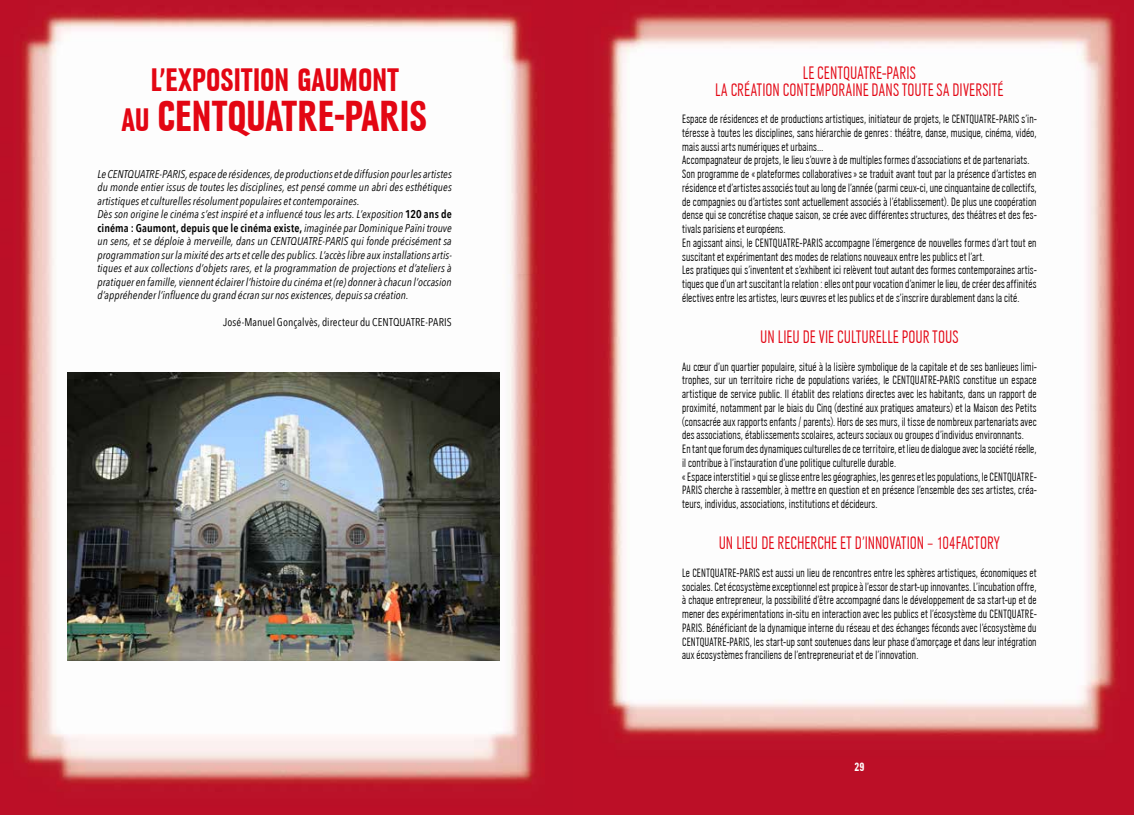
<style>
.page{position:relative;width:1134px;height:815px;background:#bb0f27}
.page>*{position:absolute;margin:0;border:0;box-sizing:border-box;transform-origin:0 0}
.t1{font:700 condensed 45px "URW Grotesk T";color:#e30613}
.t2{font:700 condensed 33.75px "URW Grotesk T";letter-spacing:.005em;color:#e30613}
.t3{font:18.75px/16.2px "URW Grotesk T Ligh Cond";letter-spacing:.01em;color:#e30613;text-align:center}
.t4{font:12.5px/13.8px "URW Grotesk T Ligh Cond";letter-spacing:.015em;color:#000}
.t5{font:700 condensed 12.5px "URW Grotesk T";color:#fff}
.t6{font:italic 11.25px/13.5px "Avenir Next Condensed";letter-spacing:.005em;color:#000}
.t7{font:11.25px "Avenir Next Condensed";letter-spacing:.01em;color:#000}
.s1{font-size:33.75px}
.s2{font-weight:600;font-style:normal}
</style>
<div class="page">
<img style="left:22px;top:13px;width:515px;height:261px">
<img style="left:22px;top:274px;width:515px;height:510px">
<img style="left:606px;top:13px;width:511px;height:371px">
<img style="left:608px;top:384px;width:510px;height:352px">
<img style="left:67px;top:373px;width:433px;height:288px">
<h2 class="t2" style="left:150px;top:62px;width:250px">L’EXPOSITION GAUMONT</h2>
<h1 class="t1" style="left:122px;top:92px;width:306px"><span class="s1">AU</span> CENTQUATRE-PARIS</h1>
<p class="t6" style="left:97px;top:167px;width:356px">Le CENTQUATRE-PARIS, espace de résidences, de productions et de diffusion pour les artistes du monde entier issus de toutes les disciplines, est pensé comme un abri des esthétiques artistiques et culturelles résolument populaires et contemporaines.<br>Dès son origine le cinéma s’est inspiré et a influencé tous les arts. L’exposition <span class="s2">120 ans de cinéma : Gaumont, depuis que le cinéma existe,</span> imaginée par Dominique Païni trouve un sens, et se déploie à merveille, dans un CENTQUATRE-PARIS qui fonde précisément sa programmation sur la mixité des arts et celle des publics. L’accès libre aux installations artis&shy;tiques et aux collections d’objets rares, et la programmation de projections et d’ateliers à pratiquer en famille, viennent éclairer l’histoire du cinéma et (re) donner à chacun l’occasion d’appréhender l’influence du grand écran sur nos existences, depuis sa création.</p>
<p class="t7" style="left:223px;top:313px;width:230px">José-Manuel Gonçalvès, directeur du CENTQUATRE-PARIS</p>
<h3 class="t3" style="left:715px;top:65px;width:290px">LE CENTQUATRE-PARIS<br>LA CRÉATION CONTEMPORAINE DANS TOUTE SA DIVERSITÉ</h3>
<p class="t4" style="left:682px;top:112px;width:356px">Espace de résidences et de productions artistiques, initiateur de projets, le CENTQUATRE-PARIS s’in&shy;téresse à toutes les disciplines, sans hiérarchie de genres: théâtre, danse, musique, cinéma, vidéo, mais aussi arts numériques et urbains…<br>Accompagnateur de projets, le lieu s’ouvre à de multiples formes d’associations et de partenariats.<br>Son programme de «plateformes collaboratives» se traduit avant tout par la présence d’artistes en résidence et d’artistes associés tout au long de l’année (parmi ceux-ci, une cinquantaine de collectifs, de compagnies ou d’artistes sont actuellement associés à l’établissement). De plus une coopération dense qui se concrétise chaque saison, se crée avec différentes structures, des théâtres et des fes&shy;tivals parisiens et européens.<br>En agissant ainsi, le CENTQUATRE-PARIS accompagne l’émergence de nouvelles formes d’art tout en suscitant et expérimentant des modes de relations nouveaux entre les publics et l’art.<br>Les pratiques qui s’inventent et s’exhibent ici relèvent tout autant des formes contemporaines artis&shy;tiques que d’un art suscitant la relation: elles ont pour vocation d’animer le lieu, de créer des affinités électives entre les artistes, leurs œuvres et les publics et de s’inscrire durablement dans la cité.</p>
<h3 class="t3" style="left:760px;top:329px;width:200px">UN LIEU DE VIE CULTURELLE POUR TOUS</h3>
<p class="t4" style="left:682px;top:360px;width:356px">Au cœur d’un quartier populaire, situé à la lisière symbolique de la capitale et de ses banlieues limi&shy;trophes, sur un territoire riche de populations variées, le CENTQUATRE-PARIS constitue un espace artistique de service public. Il établit des relations directes avec les habitants, dans un rapport de proximité, notamment par le biais du Cinq (destiné aux pratiques amateurs) et la Maison des Petits (consacrée aux rapports enfants / parents). Hors de ses murs, il tisse de nombreux partenariats avec des associations, établissements scolaires, acteurs sociaux ou groupes d’individus environnants.<br>En tant que forum des dynamiques culturelles de ce territoire, et lieu de dialogue avec la société réelle, il contribue à l’instauration d’une politique culturelle durable.<br>«Espace interstitiel» qui se glisse entre les géographies, les genres et les populations, le CENTQUATRE-PARIS cherche à rassembler, à mettre en question et en présence l’ensemble des ses artistes, créa&shy;teurs, individus, associations, institutions et décideurs.</p>
<h3 class="t3" style="left:719px;top:535px;width:283px">UN LIEU DE RECHERCHE ET D’INNOVATION – 104FACTORY</h3>
<p class="t4" style="left:682px;top:566px;width:356px;text-align:justify">Le CENTQUATRE-PARIS est aussi un lieu de rencontres entre les sphères artistiques, économiques et sociales. Cet écosystème exceptionnel est propice à l’essor de start-up innovantes. L’incubation offre, à chaque entrepreneur, la possibilité d’être accompagné dans le développement de sa start-up et de mener des expérimentations in-situ en interaction avec les publics et l’écosystème du CENTQUATRE-PARIS. Bénéficiant de la dynamique interne du réseau et des échanges féconds avec l’écosystème du CENTQUATRE-PARIS, les start-up sont soutenues dans leur phase d’amorçage et dans leur intégration aux écosystèmes franciliens de l’entrepreneuriat et de l’innovation.</p>
<p class="t5" style="left:854px;top:761px;width:11px">29</p>
</div>
